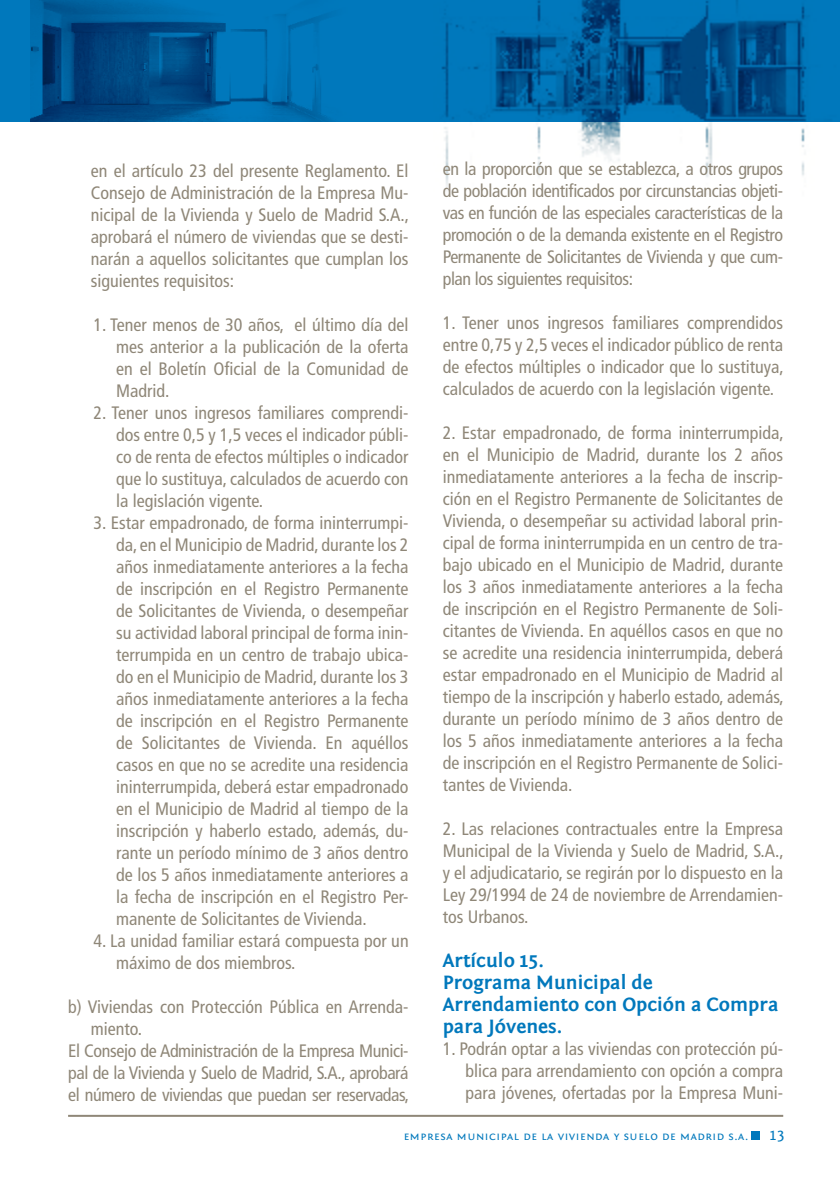
<style>
.page{position:relative;width:840px;height:1191px;background:#fff}
.page>*{position:absolute;margin:0;border:0;box-sizing:border-box;transform-origin:0 0}
.t1{font:700 20px/22px "Fontin Sans";color:#0078bc}
.t2{font:condensed 18px/22px "Frutiger";color:#8f8778;text-align:justify}
.t3{font:condensed 18px "Frutiger";letter-spacing:-.02em;color:#8f8778}
.t4{font:16px "Fontin Sans";color:#0078bc}
.t5{font:12px "Fontin Sans Small Caps";letter-spacing:.045em;color:#0078bc}
</style>
<div class="page">
<div style="left:751px;top:1131px;width:8px;height:9px;background:#0078bc"></div>
<hr style="left:68px;top:1114px;width:714px;height:2px;background:#8f8778">
<div style="left:0;top:0;width:839px;height:122px;background:#0078bc"></div>
<img style="left:441px;top:0;width:366px;height:189px">
<img style="left:30px;top:0;width:302px;height:122px">
<p class="t2" style="left:91px;top:159px;width:320px">en el artículo 23 del presente Reglamento. El Consejo de Administración de la Empresa Mu&shy;nicipal de la Vivienda y Suelo de Madrid S.A., aprobará el número de viviendas que se desti&shy;narán a aquellos solicitantes que cumplan los siguientes requisitos:</p>
<p class="t2" style="left:116px;top:313px;width:294px;text-indent:-23px">1. Tener menos de 30 años, el último día del mes anterior a la publicación de la oferta en el Boletín Oficial de la Comunidad de Madrid.</p>
<p class="t2" style="left:116px;top:401px;width:294px;text-indent:-23px">2. Tener unos ingresos familiares comprendi&shy;dos entre 0,5 y 1,5 veces el indicador públi&shy;co de renta de efectos múltiples o indicador que lo sustituya, calculados de acuerdo con la legislación vigente.</p>
<p class="t2" style="left:116px;top:511px;width:294px;text-indent:-23px">3. Estar empadronado, de forma ininterrumpi&shy;da, en el Municipio de Madrid, durante los 2 años inmediatamente anteriores a la fecha de inscripción en el Registro Permanente de Solicitantes de Vivienda, o desempeñar su actividad laboral principal de forma inin&shy;terrumpida en un centro de trabajo ubica&shy;do en el Municipio de Madrid, durante los 3 años inmediatamente anteriores a la fecha de inscripción en el Registro Permanente de Solicitantes de Vivienda. En aquéllos casos en que no se acredite una residencia ininterrumpida, deberá estar empadronado en el Municipio de Madrid al tiempo de la inscripción y haberlo estado, además, du&shy;rante un período mínimo de 3 años dentro de los 5 años inmediatamente anteriores a la fecha de inscripción en el Registro Per&shy;manente de Solicitantes de Vivienda.</p>
<p class="t2" style="left:116px;top:929px;width:294px;text-indent:-23px">4. La unidad familiar estará compuesta por un máximo de dos miembros.</p>
<p class="t2" style="left:68px;top:995px;width:342px">b) Viviendas con Protección Pública en Arrenda-</p>
<p class="t2" style="left:91px;top:1017px;width:53px">miento.</p>
<p class="t3" style="left:68px;top:1040px;width:342px">El Consejo de Administración de la Empresa Munici-</p>
<p class="t3" style="left:68px;top:1062px;width:342px">pal de la Vivienda y Suelo de Madrid, S.A., aprobará</p>
<p class="t3" style="left:68px;top:1084px;width:342px">el número de viviendas que puedan ser reservadas,</p>
<p class="t2" style="left:442px;top:158px;width:342px">en la proporción que se establezca, a otros grupos de población identificados por circunstancias objeti&shy;vas en función de las especiales características de la promoción o de la demanda existente en el Registro Permanente de Solicitantes de Vivienda y que cum&shy;plan los siguientes requisitos:</p>
<p class="t2" style="left:442px;top:312px;width:342px">1. Tener unos ingresos familiares comprendidos entre 0,75 y 2,5 veces el indicador público de renta de efectos múltiples o indicador que lo sustituya, calculados de acuerdo con la legislación vigente.</p>
<p class="t2" style="left:442px;top:422px;width:342px">2. Estar empadronado, de forma ininterrumpida, en el Municipio de Madrid, durante los 2 años inmediatamente anteriores a la fecha de inscrip&shy;ción en el Registro Permanente de Solicitantes de Vivienda, o desempeñar su actividad laboral prin&shy;cipal de forma ininterrumpida en un centro de tra&shy;bajo ubicado en el Municipio de Madrid, durante los 3 años inmediatamente anteriores a la fecha de inscripción en el Registro Permanente de Soli&shy;citantes de Vivienda. En aquéllos casos en que no se acredite una residencia ininterrumpida, deberá estar empadronado en el Municipio de Madrid al tiempo de la inscripción y haberlo estado, además, durante un período mínimo de 3 años dentro de los 5 años inmediatamente anteriores a la fecha de inscripción en el Registro Permanente de Solici&shy;tantes de Vivienda.</p>
<p class="t2" style="left:442px;top:818px;width:342px">2. Las relaciones contractuales entre la Empresa Municipal de la Vivienda y Suelo de Madrid, S.A., y el adjudicatario, se regirán por lo dispuesto en la Ley 29/1994 de 24 de noviembre de Arrendamien&shy;tos Urbanos.</p>
<p class="t1" style="left:442px;top:950px;width:337px">Artículo 15.<br>Programa Municipal de<br>Arrendamiento con Opción a Compra para Jóvenes.</p>
<p class="t2" style="left:465px;top:1038px;width:319px;text-indent:-23px">1. Podrán optar a las viviendas con protección pú&shy;blica para arrendamiento con opción a compra para jóvenes, ofertadas por la Empresa Muni-</p>
<p class="t5" style="left:403px;top:1129px;width:346px">empresa municipal de la vivienda y suelo de madrid s.a.</p>
<p class="t4" style="left:769px;top:1126px;width:14px">13</p>
</div>
